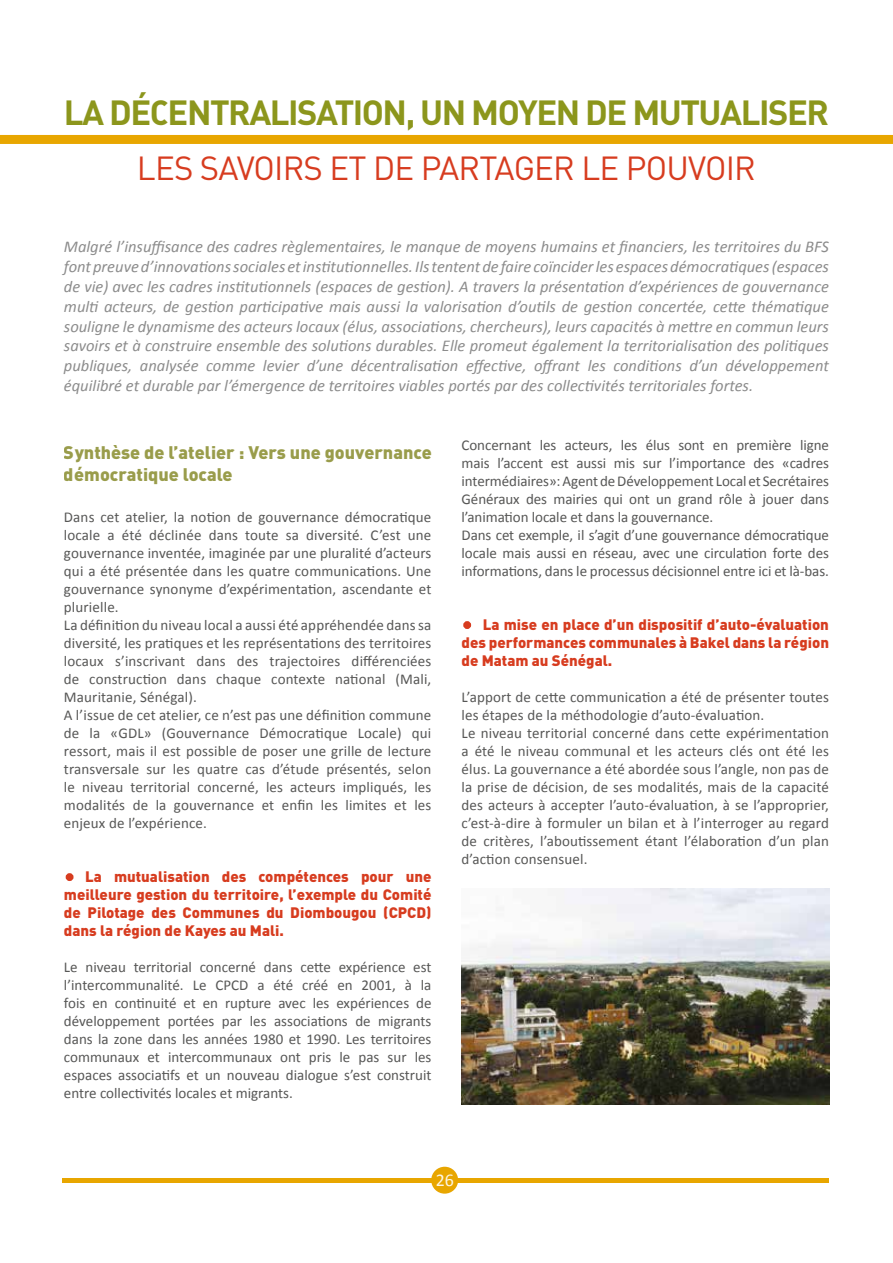
<style>
.page{position:relative;width:893px;height:1263px;background:#fff}
.page>*{position:absolute;margin:0;border:0;box-sizing:border-box;transform-origin:0 0}
.t1{font:34.5px "DIN Bold Alternate";letter-spacing:-.045em;color:#8c961c}
.t2{font:33px "DIN";letter-spacing:-.025em;color:#d73c1f}
.t3{font:900 18px/21.6px "DIN";color:#80841e}
.t4{font:18px "Calibri";color:#fff}
.t5{font:italic 16.5px/19.8px "Calibri";color:#8c8c8c;text-align:justify}
.t6{font:15px/18px "Calibri";letter-spacing:.01em;color:#575756}
.t7{font:900 15px/18px "DIN";color:#d73c1f;text-align:justify}
</style>
<div class="page">
<div style="left:66px;top:873px;width:8px;height:8px;border:3px solid #d73c1f;border-radius:50%"></div>
<div style="left:463px;top:621px;width:8px;height:8px;border:3px solid #d73c1f;border-radius:50%"></div>
<img style="left:462px;top:889px;width:367px;height:215px">
<hr style="left:63px;top:1178px;width:830px;height:4px;background:#e8a600">
<div style="left:431px;top:1167px;width:27px;height:27px;background:#e8a600;border-radius:50%"></div>
<div style="left:829px;top:1167px;width:64px;height:96px;background:#fff"></div>
<div style="left:0;top:135px;width:893px;height:9px;background:#e8a600"></div>
<h1 class="t1" style="left:64px;top:90px;width:767px">LA DÉCENTRALISATION, UN MOYEN DE MUTUALISER</h1>
<h2 class="t2" style="left:137px;top:148px;width:620px">LES SAVOIRS ET DE PARTAGER LE POUVOIR</h2>
<p class="t5" style="left:64px;top:236px;width:767px">Malgré l’insuffisance des cadres règlementaires, le manque de moyens humains et financiers, les territoires du BFS font preuve d’innovations sociales et institutionnelles. Ils tentent de faire coïncider les espaces démocratiques (espaces de vie) avec les cadres institutionnels (espaces de gestion). A travers la présentation d’expériences de gouvernance multi acteurs, de gestion participative mais aussi la valorisation d’outils de gestion concertée, cette thématique souligne le dynamisme des acteurs locaux (élus, associations, chercheurs), leurs capacités à mettre en commun leurs savoirs et à construire ensemble des solutions durables. Elle promeut également la territorialisation des politiques publiques, analysée comme levier d’une décentralisation effective, offrant les conditions d’un développement équilibré et durable par l’émergence de territoires viables portés par des collectivités territoriales fortes.</p>
<p class="t3" style="left:64px;top:441px;width:369px">Synthèse de l’atelier : Vers une gouvernance démocratique locale</p>
<p class="t6" style="left:64px;top:507px;width:369px">Dans cet atelier, la notion de gouvernance démocratique locale a été déclinée dans toute sa diversité. C’est une gouvernance inventée, imaginée par une pluralité d’acteurs qui a été présentée dans les quatre communications. Une gouvernance synonyme d’expérimentation, ascendante et plurielle.<br>La définition du niveau local a aussi été appréhendée dans sa diversité, les pratiques et les représentations des territoires locaux s’inscrivant dans des trajectoires différenciées de construction dans chaque contexte national (Mali, Mauritanie, Sénégal).<br>A l’issue de cet atelier, ce n’est pas une définition commune de la «GDL» (Gouvernance Démocratique Locale) qui ressort, mais il est possible de poser une grille de lecture transversale sur les quatre cas d’étude présentés, selon le niveau territorial concerné, les acteurs impliqués, les modalités de la gouvernance et enfin les limites et les enjeux de l’expérience.</p>
<p class="t7" style="left:64px;top:867px;width:369px">• La mutualisation des compétences pour une meilleure gestion du territoire, l’exemple du Comité de Pilotage des Communes du Diombougou (CPCD) dans la région de Kayes au Mali.</p>
<p class="t6" style="left:64px;top:957px;width:369px;text-align:justify">Le niveau territorial concerné dans cette expérience est l’intercommunalité. Le CPCD a été créé en 2001, à la fois en continuité et en rupture avec les expériences de développement portées par les associations de migrants dans la zone dans les années 1980 et 1990. Les territoires communaux et intercommunaux ont pris le pas sur les espaces associatifs et un nouveau dialogue s’est construit entre collectivités locales et migrants.</p>
<p class="t6" style="left:462px;top:435px;width:369px">Concernant les acteurs, les élus sont en première ligne mais l’accent est aussi mis sur l’importance des «cadres intermédiaires»: Agent de Développement Local et Secrétaires Généraux des mairies qui ont un grand rôle à jouer dans l’animation locale et dans la gouvernance.<br>Dans cet exemple, il s’agit d’une gouvernance démocratique locale mais aussi en réseau, avec une circulation forte des informations, dans le processus décisionnel entre ici et là-bas.</p>
<p class="t7" style="left:462px;top:615px;width:369px">• La mise en place d’un dispositif d’auto-évaluation des performances communales à Bakel dans la région de Matam au Sénégal.</p>
<p class="t6" style="left:462px;top:687px;width:369px">L’apport de cette communication a été de présenter toutes les étapes de la méthodologie d’auto-évaluation.<br>Le niveau territorial concerné dans cette expérimentation a été le niveau communal et les acteurs clés ont été les élus. La gouvernance a été abordée sous l’angle, non pas de la prise de décision, de ses modalités, mais de la capacité des acteurs à accepter l’auto-évaluation, à se l’approprier, c’est-à-dire à formuler un bilan et à l’interroger au regard de critères, l’aboutissement étant l’élaboration d’un plan d’action consensuel.</p>
<p class="t4" style="left:436px;top:1169px;width:20px">26</p>
</div>
